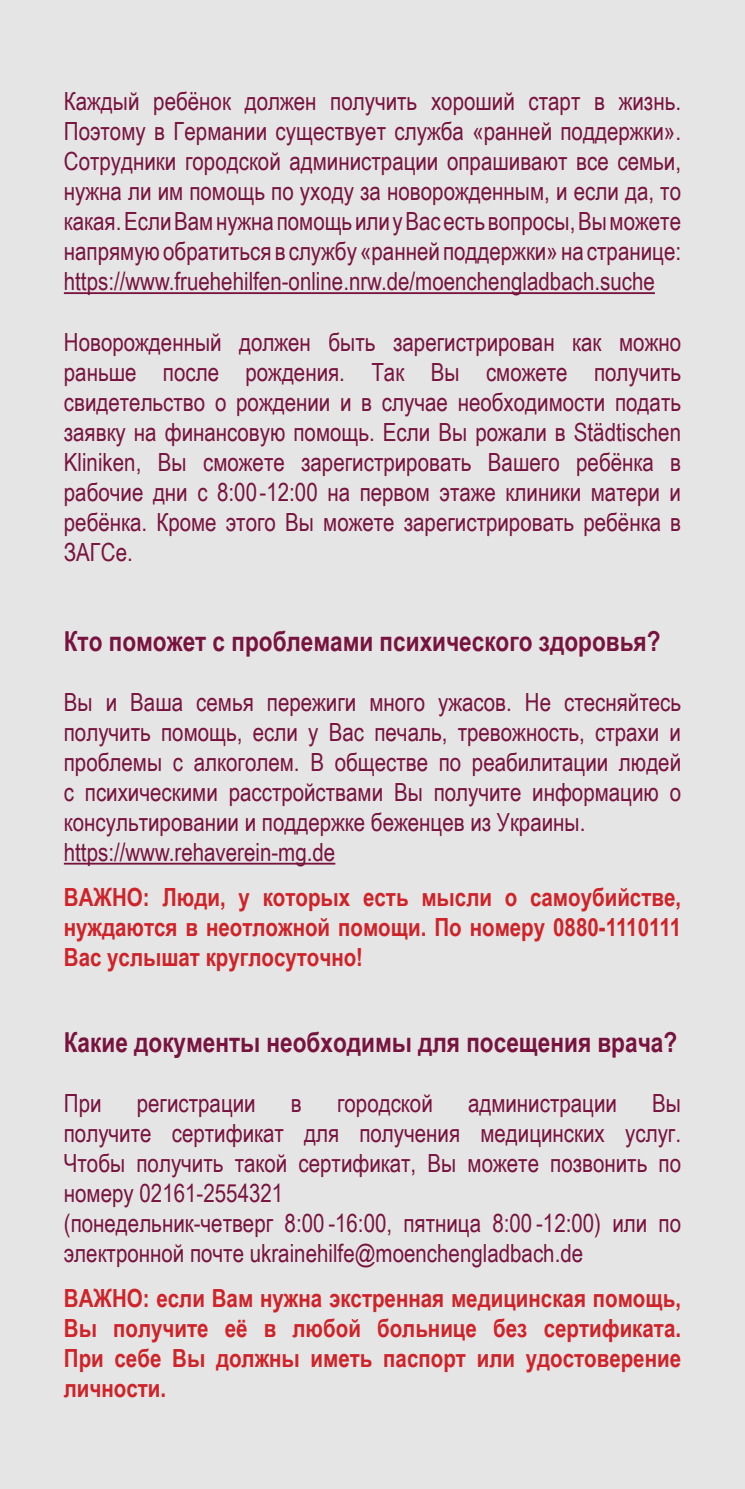
<style>
.page{position:relative;width:745px;height:1489px;background:#fff}
.page>*{position:absolute;margin:0;border:0;box-sizing:border-box;transform-origin:0 0}
.t1{font:700 27.5px "Arial Narrow";color:#78133f}
.t2{font:25px/30px "Arial Narrow";color:#78133f;text-align:justify}
.t3{font:700 25px/30px "Arial Narrow";color:#cf2329;text-align:justify}
</style>
<div class="page">
<div style="left:0;top:0;width:744px;height:1488px;background:#e5e5e5"></div>
<hr style="left:64px;top:862px;width:271px;height:2px;background:#78133f">
<hr style="left:64px;top:292px;width:590px;height:2px;background:#78133f">
<p class="t2" style="left:64px;top:86px;width:618px">Каждый ребёнок должен получить хороший старт в жизнь.<br>Поэтому в Германии существует служба «ранней поддержки».<br>Сотрудники городской администрации опрашивают все семьи, нужна ли им помощь по уходу за новорожденным, и если да, то какая. Если Вам нужна помощь или у Вас есть вопросы, Вы можете напрямую обратиться в службу «ранней поддержки» на странице: https://www.fruehehilfen-online.nrw.de/moenchengladbach.suche</p>
<p class="t2" style="left:64px;top:326px;width:618px">Новорожденный должен быть зарегистрирован как можно раньше после рождения. Так Вы сможете получить свидетельство о рождении и в случае необходимости подать заявку на финансовую помощь. Если Вы рожали в Städtischen Kliniken, Вы сможете зарегистрировать Вашего ребёнка в рабочие дни с 8:00-12:00 на первом этаже клиники матери и ребёнка. Кроме этого Вы можете зарегистрировать ребёнка в ЗАГСе.</p>
<p class="t1" style="left:64px;top:620px;width:598px">Кто поможет с проблемами психического здоровья?</p>
<p class="t2" style="left:64px;top:686px;width:618px">Вы и Ваша семья пережиги много ужасов. Не стесняйтесь получить помощь, если у Вас печаль, тревожность, страхи и проблемы с алкоголем. В обществе по реабилитации людей с психическими расстройствами Вы получите информацию о консультировании и поддержке беженцев из Украины.</p>
<p class="t2" style="left:64px;top:836px;width:273px">https://www.rehaverein-mg.de</p>
<p class="t3" style="left:64px;top:881px;width:618px">ВАЖНО: Люди, у которых есть мысли о самоубийстве, нуждаются в неотложной помощи. По номеру 0880-1110111<br>Вас услышат круглосуточно!</p>
<p class="t1" style="left:64px;top:1021px;width:614px">Какие документы необходимы для посещения врача?</p>
<p class="t2" style="left:64px;top:1086px;width:39px">При</p>
<p class="t2" style="left:137px;top:1086px;width:120px">регистрации</p>
<p class="t2" style="left:291px;top:1086px;width:12px">в</p>
<p class="t2" style="left:337px;top:1086px;width:97px">городской</p>
<p class="t2" style="left:467px;top:1086px;width:150px">администрации</p>
<p class="t2" style="left:64px;top:1086px;width:618px;text-indent:588px">Вы получите сертификат для получения медицинских услуг.<br>Чтобы получить такой сертификат, Вы можете позвонить по номеру 02161-2554321</p>
<p class="t2" style="left:64px;top:1206px;width:618px">(понедельник-четверг 8:00 -16:00, пятница 8:00 -12:00) или по электронной почте ukrainehilfe@moenchengladbach.de</p>
<p class="t3" style="left:64px;top:1281px;width:618px">ВАЖНО: если Вам нужна экстренная медицинская помощь, Вы получите её в любой больнице без сертификата.<br>При себе Вы должны иметь паспорт или удостоверение личности.</p>
</div>
